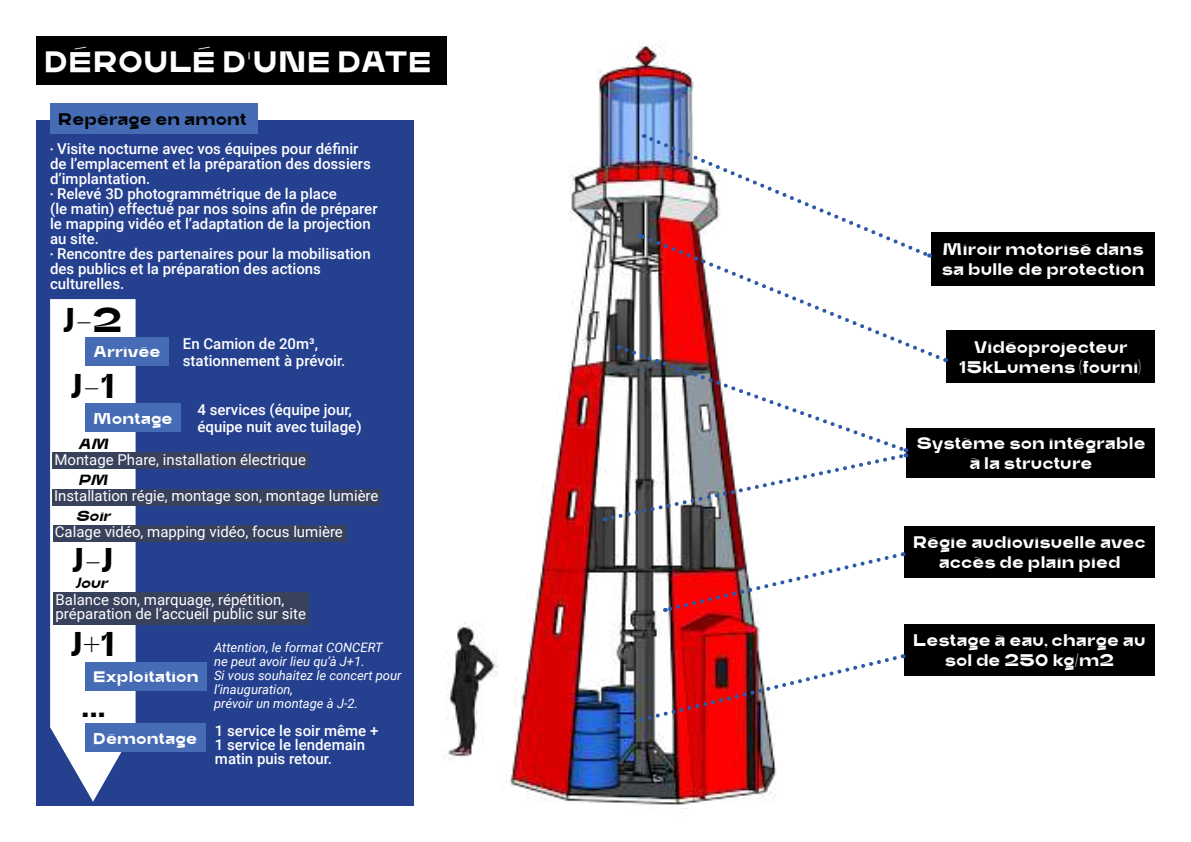
<style>
.page{position:relative;width:1191px;height:842px;background:#fff}
.page>*{position:absolute;margin:0;border:0;box-sizing:border-box;transform-origin:0 0}
.t1{font:700 35px/65.9px "Trash";color:#000}
.t2{font:700 30px "Trash";letter-spacing:.005em;color:#fff}
.t3{font:700 17.1px/20px "Trash";letter-spacing:.01em;color:#fff;text-align:center}
.t4{font:700 17.1px "Trash";letter-spacing:.01em;color:#000}
.t5{font:700 16px "Trash";letter-spacing:.01em;color:#fff}
.t6{font:500 15px/15px "Roboto";color:#fff}
.t7{font:15px/14px "Roboto";color:#fff}
.t8{font:italic 700 15px "Trash";color:#000}
.t9{font:italic 13px/14px "Roboto";color:#fff}
.s1{font-family:"Trash";font-weight:700}
</style>
<div class="page">
<img style="left:413px;top:36px;width:364px;height:770px">
<div style="left:36px;top:120px;width:377px;height:686px;background:#25408f"></div>
<div style="left:36px;top:36px;width:410px;height:49px;background:#000"></div>
<div style="left:50px;top:103px;width:208px;height:31px;background:#456cb4"></div>
<div style="left:931px;top:232px;width:224px;height:54px;background:#000"></div>
<div style="left:946px;top:330px;width:209px;height:53px;background:#000"></div>
<div style="left:907px;top:428px;width:248px;height:50px;background:#000"></div>
<div style="left:904px;top:526px;width:251px;height:52px;background:#000"></div>
<div style="left:904px;top:624px;width:251px;height:52px;background:#000"></div>
<svg style="left:604px;top:134px;width:342px;height:388px"></svg>
<svg style="left:664px;top:551px;width:239px;height:63px"></svg>
<svg style="left:597px;top:653px;width:306px;height:81px"></svg>
<svg style="left:50px;top:299px;width:86px;height:503px;background:#e5e8f1"></svg>
<div style="left:85px;top:337px;width:84px;height:29px;background:#456cb4"></div>
<div style="left:85px;top:404px;width:96px;height:28px;background:#456cb4"></div>
<div style="left:85px;top:662px;width:122px;height:28px;background:#456cb4"></div>
<div style="left:53px;top:452px;width:256px;height:17px;background:#39425d"></div>
<div style="left:52px;top:489px;width:329px;height:16px;background:#39425d"></div>
<div style="left:53px;top:525px;width:293px;height:16px;background:#39425d"></div>
<div style="left:53px;top:592px;width:255px;height:32px;background:#39425d"></div>
<div style="left:85px;top:724px;width:120px;height:28px;background:#456cb4"></div>
<h2 class="t2" style="left:44px;top:43px;width:389px">DÉROULÉ D’UNE DATE</h2>
<p class="t4" style="left:58px;top:108px;width:190px">Repérage en amont</p>
<p class="t6" style="left:50px;top:141px;width:322px"><span class="s1">•</span> Visite nocturne avec vos équipes pour définir de l’emplacement et la préparation des dossiers d’implantation.</p>
<p class="t6" style="left:50px;top:186px;width:329px"><span class="s1">•</span> Relevé 3D photogrammétrique de la place<br>(le matin) effectué par nos soins afin de préparer le mapping vidéo et l’adaptation de la projection au site.</p>
<p class="t6" style="left:50px;top:246px;width:322px"><span class="s1">•</span> Rencontre des partenaires pour la mobilisation des publics et la préparation des actions culturelles.</p>
<h1 class="t1" style="left:63px;top:286px;width:61px">J-2<br>J-1</h1>
<p class="t5" style="left:93px;top:342px;width:69px">Arrivée</p>
<p class="t6" style="left:183px;top:334px;width:164px;line-height:17px">En Camion de 20m³, stationnement à prévoir.</p>
<p class="t5" style="left:93px;top:408px;width:81px">Montage</p>
<p class="t6" style="left:197px;top:401px;width:166px;line-height:17px">4 services (équipe jour, équipe nuit avec tuilage)</p>
<p class="t8" style="left:78px;top:434px;width:32px">AM</p>
<p class="t8" style="left:78px;top:470px;width:31px">PM</p>
<p class="t8" style="left:75px;top:507px;width:37px">Soir</p>
<p class="t7" style="left:54px;top:452px;width:253px">Montage Phare, installation électrique</p>
<p class="t7" style="left:54px;top:488px;width:326px">Installation régie, montage son, montage lumière</p>
<p class="t7" style="left:55px;top:524px;width:289px">Calage vidéo, mapping vidéo, focus lumière</p>
<h1 class="t1" style="left:72px;top:527px;width:43px">J-J</h1>
<p class="t8" style="left:75px;top:573px;width:34px">Jour</p>
<p class="t7" style="left:56px;top:593px;width:252px">Balance son, marquage, répétition, préparation de l’accueil public sur site</p>
<h1 class="t1" style="left:71px;top:611px;width:46px">J+1</h1>
<p class="t5" style="left:93px;top:667px;width:107px">Exploitation</p>
<h1 class="t1" style="left:81px;top:671px;width:26px">...</h1>
<p class="t5" style="left:93px;top:728px;width:105px">Démontage</p>
<p class="t9" style="left:214px;top:640px;width:189px">Attention, le format CONCERT<br>ne peut avoir lieu qu’à J+1.<br>Si vous souhaitez le concert pour l’inauguration,<br>prévoir un montage à J-2.</p>
<p class="t6" style="left:215px;top:723px;width:165px;line-height:14px">1 service le soir même +<br>1 service le lendemain matin puis retour.</p>
<p class="t3" style="left:941px;top:239px;width:204px;text-align:left">Miroir motorisé dans sa bulle de protection</p>
<p class="t3" style="left:959px;top:337px;width:185px">Vidéoprojecteur<br>15kLumens (fourni)</p>
<p class="t3" style="left:916px;top:433px;width:231px">Système son intégrable à la structure</p>
<p class="t3" style="left:913px;top:532px;width:234px">Régie audiovisuelle avec accès de plain pied</p>
<p class="t3" style="left:913px;top:630px;width:234px">Lestage à eau, charge au sol de 250 kg/m2</p>
</div>
